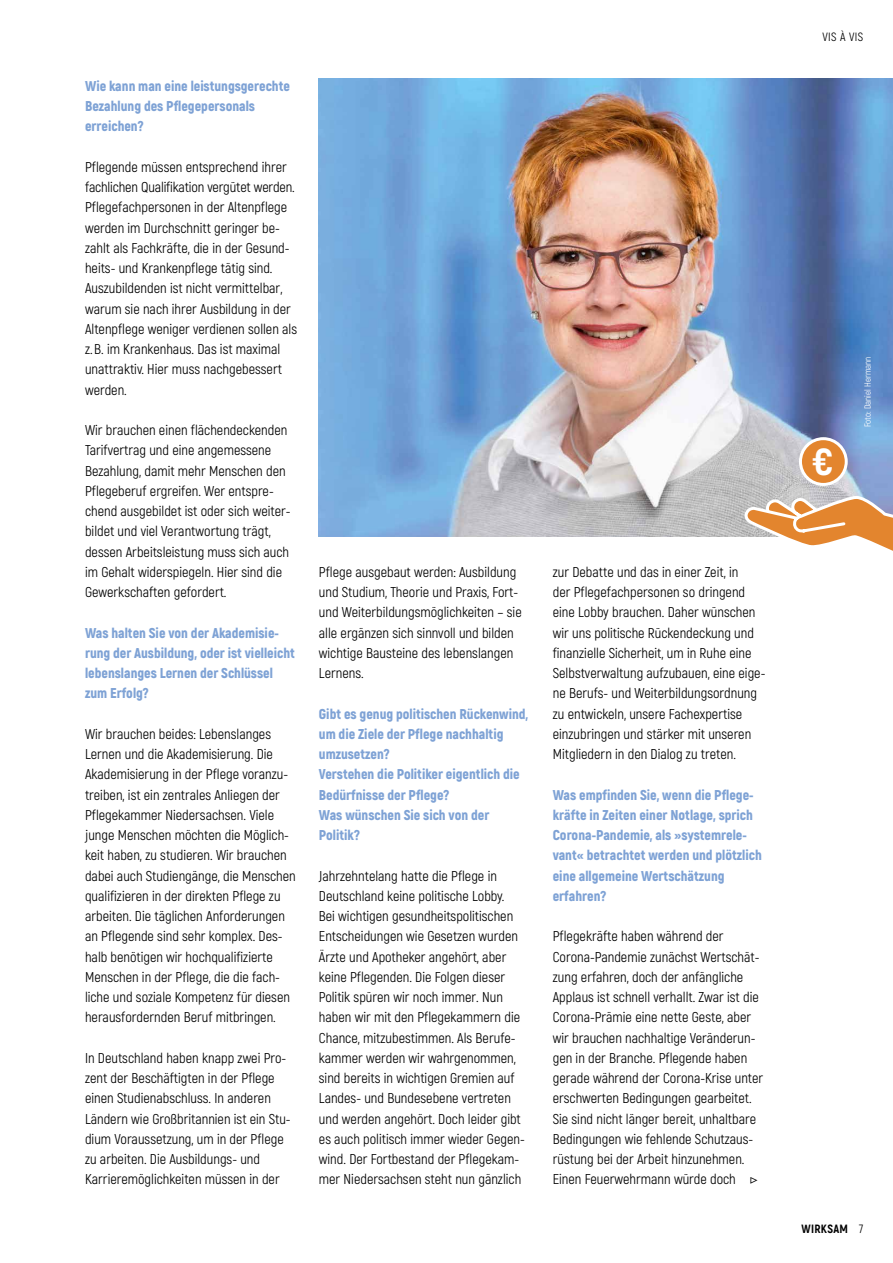
<style>
.page{position:relative;width:893px;height:1263px;background:#fff}
.page>*{position:absolute;margin:0;border:0;box-sizing:border-box;transform-origin:0 0}
.t1{font:800 37.5px "Akrobat";color:#fff}
.t2{font:14.25px/20.2px "Akrobat";color:#000}
.t3{font:900 14.25px/20.2px "Akrobat";color:#7ea2d5}
.t4{font:800 12px "Akrobat";letter-spacing:.03em;color:#000}
.t5{font:12px "Akrobat";letter-spacing:.03em;color:#000}
.t6{font:9px "Akrobat";color:#fff}
.s1{font-family:"Minion Pro"}
.s2{font-weight:400}
</style>
<div class="page">
<img style="left:319px;top:79px;width:574px;height:457px">
<svg style="left:742px;top:494px;width:151px;height:57px"></svg>
<div style="left:800px;top:439px;width:46px;height:45px;background:#e3852e;border-radius:50%"></div>
<div style="left:799px;top:437px;width:49px;height:49px;border:3px solid #fff;border-radius:50%"></div>
<p class="t3" style="left:85px;top:76px;width:206px">Wie kann man eine leistungsgerechte<br>Bezahlung des Pflegepersonals erreichen?</p>
<p class="t2" style="left:85px;top:157px;width:214px">Pflegende müssen entsprechend ihrer fachlichen Qualifikation vergütet werden.<br>Pflegefachpersonen in der Altenpflege werden im Durchschnitt geringer be&shy;zahlt als Fachkräfte, die in der Gesund&shy;heits- und Krankenpflege tätig sind.<br>Auszubildenden ist nicht vermittelbar, warum sie nach ihrer Ausbildung in der Altenpflege weniger verdienen sollen als z.B. im Krankenhaus. Das ist maximal unattraktiv. Hier muss nachgebessert werden.</p>
<p class="t2" style="left:85px;top:420px;width:207px">Wir brauchen einen flächendeckenden Tarifvertrag und eine angemessene Bezahlung, damit mehr Menschen den Pflegeberuf ergreifen. Wer entspre&shy;chend ausgebildet ist oder sich weiter&shy;bildet und viel Verantwortung trägt, dessen Arbeitsleistung muss sich auch im Gehalt widerspiegeln. Hier sind die Gewerkschaften gefordert.</p>
<p class="t3" style="left:85px;top:622px;width:211px">Was halten Sie von der Akademisie&shy;rung der Ausbildung, oder ist vielleicht lebenslanges Lernen der Schlüssel zum Erfolg?</p>
<p class="t2" style="left:85px;top:724px;width:212px">Wir brauchen beides: Lebenslanges Lernen und die Akademisierung. Die Akademisierung in der Pflege voranzu&shy;treiben, ist ein zentrales Anliegen der Pflegekammer Niedersachsen. Viele junge Menschen möchten die Möglich&shy;keit haben, zu studieren. Wir brauchen dabei auch Studiengänge, die Menschen qualifizieren in der direkten Pflege zu arbeiten. Die täglichen Anforderungen an Pflegende sind sehr komplex. Des&shy;halb benötigen wir hochqualifizierte Menschen in der Pflege, die die fach&shy;liche und soziale Kompetenz für diesen herausfordernden Beruf mitbringen.</p>
<p class="t2" style="left:85px;top:1048px;width:207px">In Deutschland haben knapp zwei Pro&shy;zent der Beschäftigten in der Pflege einen Studienabschluss. In anderen Ländern wie Großbritannien ist ein Stu&shy;dium Voraussetzung, um in der Pflege zu arbeiten. Die Ausbildungs- und Karrieremöglichkeiten müssen in der</p>
<p class="t2" style="left:319px;top:562px;width:204px">Pflege ausgebaut werden: Ausbildung und Studium, Theorie und Praxis, Fort&shy;und Weiterbildungsmöglichkeiten – sie alle ergänzen sich sinnvoll und bilden wichtige Bausteine des lebenslangen Lernens.</p>
<p class="t3" style="left:319px;top:703px;width:211px">Gibt es genug politischen Rückenwind, um die Ziele der Pflege nachhaltig umzusetzen?<br>Verstehen die Politiker eigentlich die<br>Bedürfnisse der Pflege?<br>Was wünschen Sie sich von der<br>Politik?</p>
<p class="t2" style="left:319px;top:865px;width:207px">Jahrzehntelang hatte die Pflege in Deutschland keine politische Lobby.<br>Bei wichtigen gesundheitspolitischen Entscheidungen wie Gesetzen wurden Ärzte und Apotheker angehört, aber keine Pflegenden. Die Folgen dieser Politik spüren wir noch immer. Nun haben wir mit den Pflegekammern die Chance, mitzubestimmen. Als Berufe&shy;kammer werden wir wahrgenommen, sind bereits in wichtigen Gremien auf Landes- und Bundesebene vertreten und werden angehört. Doch leider gibt es auch politisch immer wieder Gegen&shy;wind. Der Fortbestand der Pflegekam&shy;mer Niedersachsen steht nun gänzlich</p>
<p class="t2" style="left:553px;top:562px;width:214px">zur Debatte und das in einer Zeit, in<br>der Pflegefachpersonen so dringend eine Lobby brauchen. Daher wünschen wir uns politische Rückendeckung und finanzielle Sicherheit, um in Ruhe eine Selbstverwaltung aufzubauen, eine eige&shy;ne Berufs- und Weiterbildungsordnung zu entwickeln, unsere Fachexpertise einzubringen und stärker mit unseren Mitgliedern in den Dialog zu treten.</p>
<p class="t3" style="left:553px;top:784px;width:210px">Was empfinden Sie, wenn die Pflege&shy;kräfte in Zeiten einer Notlage, sprich<br>Corona-Pandemie, als »systemrele&shy;vant« betrachtet werden und plötzlich eine allgemeine Wertschätzung erfahren?</p>
<p class="t2" style="left:553px;top:926px;width:212px">Pflegekräfte haben während der Corona-Pandemie zunächst Wertschät&shy;zung erfahren, doch der anfängliche Applaus ist schnell verhallt. Zwar ist die Corona-Prämie eine nette Geste, aber wir brauchen nachhaltige Veränderun&shy;gen in der Branche. Pflegende haben gerade während der Corona-Krise unter erschwerten Bedingungen gearbeitet.<br>Sie sind nicht länger bereit, unhaltbare Bedingungen wie fehlende Schutzaus&shy;rüstung bei der Arbeit hinzunehmen.<br>Einen Feuerwehrmann würde doch <span class="s1">▷</span></p>
<p class="t5" style="left:822px;top:29px;width:42px">VIS À VIS</p>
<h1 class="t1" style="left:812px;top:438px;width:23px">€</h1>
<p class="t6" style="left:862px;top:427px;width:72px;rotate:-90deg">Foto: Daniel Hermann</p>
<p class="t4" style="left:801px;top:1221px;width:63px">WIRKSAM <span class="s2">7</span></p>
</div>
